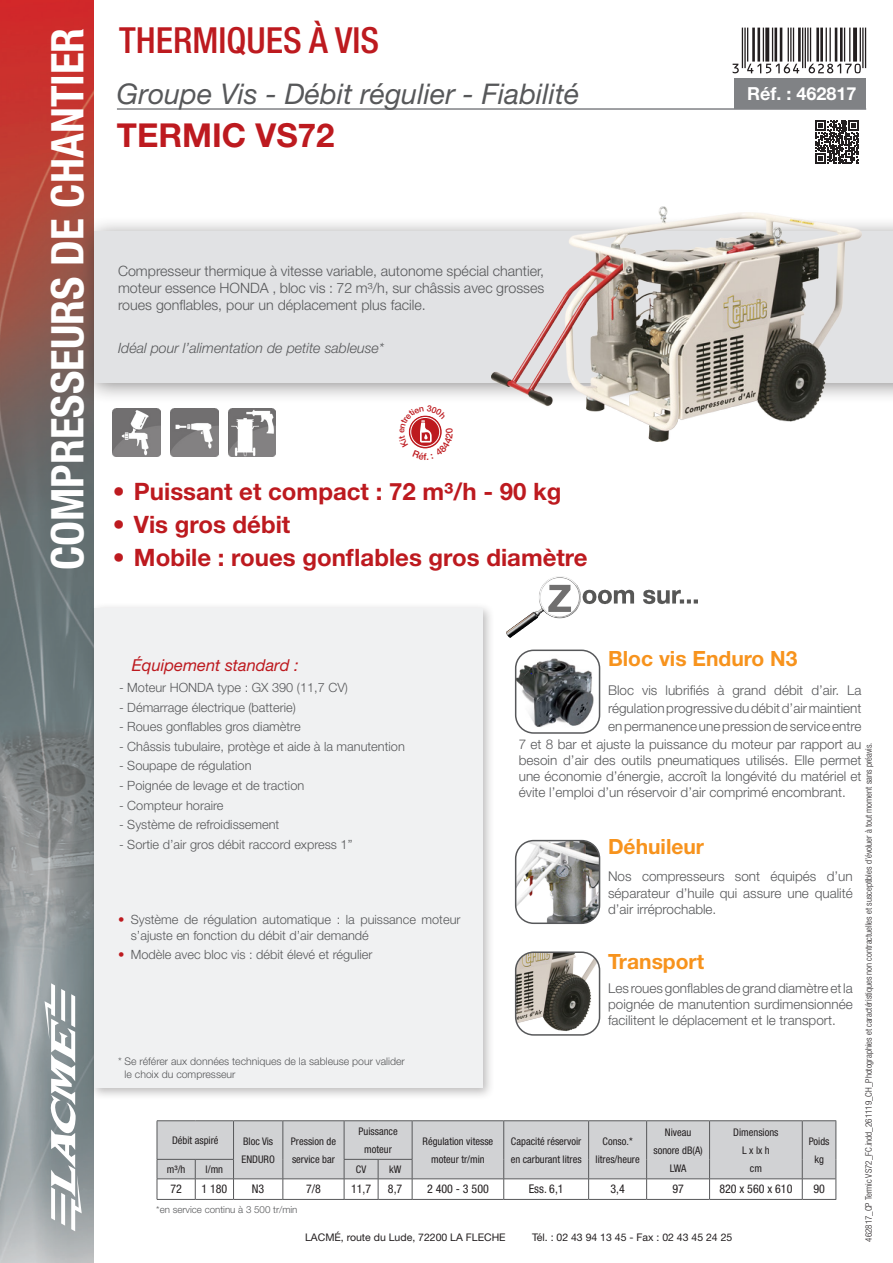
<style>
.page{position:relative;width:893px;height:1263px;background:#fff}
.page>*{position:absolute;margin:0;border:0;box-sizing:border-box;transform-origin:0 0}
.t1{font:700 condensed 45px "Helvetica Neue LT Std";color:#fff}
.t2{font:500 condensed 36px "Helvetica Neue LT Std";color:#bd1a1f}
.t3{font:700 33px "Helvetica Neue LT Std";color:#bd1a1f}
.t4{font:italic 28.5px "Helvetica Neue LT Std";color:#57585a}
.t5{font:700 24px "Helvetica Neue LT Std";color:#bd1a1f}
.t6{font:700 21px "Helvetica Neue LT Std";color:#f7931d}
.t7{font:700 18px "Helvetica Neue LT Std";color:#fff}
.t8{font:italic 16.5px "Helvetica Neue LT Std";color:#bd1a1f}
.t9{font:300 14.25px/17.1px "Helvetica Neue LT Std";color:#57585a;text-align:justify}
.t10{font:italic 300 14.25px "Helvetica Neue LT Std";color:#57585a}
.t11{font:300 13.5px/16.2px "Helvetica Neue LT Std";color:#57585a;text-align:justify}
.t12{font:300 12.75px/15.3px "Helvetica Neue LT Std";color:#57585a}
.t13{font:condensed 12px "Helvetica Neue LT Std";color:#231f20}
.t14{font:condensed 10.5px/18px "Helvetica Neue LT Std";color:#231f20;text-align:center}
.t15{font:300 10.5px/12.6px "Helvetica Neue LT Std";color:#57585a}
.t16{font:10.5px "Helvetica Neue LT Std";color:#231f20}
.t17{font:300 9.75px "Helvetica Neue LT Std";color:#57585a}
.t18{font:300 condensed 9px "Helvetica Neue LT Std";color:#231f20}
.s1{font-weight:700;color:#bd1a1f}
</style>
<div class="page">
<img style="left:0;top:0;width:94px;height:1263px">
<div style="left:78px;top:216px;width:815px;height:188px;background:#231f20;opacity:.5"></div>
<div style="left:94px;top:232px;width:799px;height:151px;background:#e1e2e4"></div>
<div style="left:87px;top:602px;width:408px;height:498px;background:#231f20;opacity:.3"></div>
<div style="left:94px;top:608px;width:389px;height:480px;background:#f0f1f2"></div>
<hr style="left:117px;top:108px;width:749px;height:2px;background:#808285">
<svg style="left:45px;top:983px;width:37px;height:248px"></svg>
<div style="left:734px;top:79px;width:132px;height:30px;background:#808285"></div>
<hr style="left:157px;top:1199px;width:38px;height:1px;background:#57585a">
<hr style="left:195px;top:1199px;width:39px;height:1px;background:#57585a">
<hr style="left:234px;top:1199px;width:49px;height:1px;background:#57585a">
<hr style="left:283px;top:1199px;width:61px;height:1px;background:#57585a">
<hr style="left:344px;top:1199px;width:34px;height:1px;background:#57585a">
<hr style="left:378px;top:1199px;width:34px;height:1px;background:#57585a">
<hr style="left:412px;top:1199px;width:92px;height:1px;background:#57585a">
<hr style="left:504px;top:1199px;width:85px;height:1px;background:#57585a">
<hr style="left:589px;top:1199px;width:58px;height:1px;background:#57585a">
<hr style="left:647px;top:1199px;width:63px;height:1px;background:#57585a">
<hr style="left:710px;top:1199px;width:92px;height:1px;background:#57585a">
<hr style="left:802px;top:1199px;width:34px;height:1px;background:#57585a">
<hr style="left:157px;top:1120px;width:38px;height:1px;background:#57585a">
<hr style="left:195px;top:1120px;width:39px;height:1px;background:#57585a">
<hr style="left:234px;top:1120px;width:49px;height:1px;background:#57585a">
<hr style="left:283px;top:1120px;width:61px;height:1px;background:#57585a">
<hr style="left:344px;top:1120px;width:34px;height:1px;background:#57585a">
<hr style="left:378px;top:1120px;width:34px;height:1px;background:#57585a">
<hr style="left:412px;top:1120px;width:92px;height:1px;background:#57585a">
<hr style="left:504px;top:1120px;width:85px;height:1px;background:#57585a">
<hr style="left:589px;top:1120px;width:58px;height:1px;background:#57585a">
<hr style="left:647px;top:1120px;width:63px;height:1px;background:#57585a">
<hr style="left:710px;top:1120px;width:92px;height:1px;background:#57585a">
<hr style="left:802px;top:1120px;width:34px;height:1px;background:#57585a">
<svg style="left:157px;top:1121px;width:679px;height:78px"></svg>
<hr style="left:344px;top:1178px;width:34px;height:1px;background:#57585a">
<hr style="left:378px;top:1178px;width:34px;height:1px;background:#57585a">
<svg style="left:815px;top:120px;width:44px;height:44px"></svg>
<img style="left:113px;top:408px;width:47px;height:48px">
<img style="left:170px;top:408px;width:48px;height:48px">
<img style="left:506px;top:576px;width:192px;height:62px">
<img style="left:228px;top:408px;width:48px;height:48px">
<img style="left:516px;top:652px;width:84px;height:79px">
<div style="left:515px;top:649px;width:85px;height:85px;border:2px solid #57585a;border-radius:18px"></div>
<img style="left:518px;top:954px;width:82px;height:79px">
<div style="left:515px;top:951px;width:85px;height:85px;border:2px solid #57585a;border-radius:18px"></div>
<svg style="left:733px;top:28px;width:133px;height:45px"></svg>
<img style="left:516px;top:841px;width:84px;height:82px">
<div style="left:515px;top:840px;width:85px;height:84px;border:2px solid #57585a;border-radius:18px"></div>
<img style="left:491px;top:206px;width:370px;height:235px">
<svg style="left:408px;top:415px;width:34px;height:34px"></svg>
<h1 class="t1" style="left:40px;top:570px;width:544px;rotate:-90deg">COMPRESSEURS DE CHANTIER</h1>
<h2 class="t2" style="left:119px;top:19px;width:261px">THERMIQUES À VIS</h2>
<h3 class="t4" style="left:117px;top:77px;width:464px">Groupe Vis - Débit régulier - Fiabilité</h3>
<h3 class="t3" style="left:117px;top:115px;width:219px">TERMIC VS72</h3>
<p class="t9" style="left:118px;top:262px;width:428px">Compresseur thermique à vitesse variable, autonome spécial chantier, moteur essence HONDA , bloc vis : 72 m³/h, sur châssis avec grosses roues gonflables, pour un déplacement plus facile.</p>
<p class="t10" style="left:118px;top:339px;width:268px">Idéal pour l’alimentation de petite sableuse*</p>
<h3 class="t5" style="left:113px;top:476px;width:450px">• Puissant et compact : 72 m³/h - 90 kg</h3>
<h3 class="t5" style="left:113px;top:509px;width:179px">• Vis gros débit</h3>
<h3 class="t5" style="left:113px;top:542px;width:476px">• Mobile : roues gonflables gros diamètre</h3>
<h3 class="t7" style="left:747px;top:83px;width:111px">Réf. : 462817</h3>
<h3 class="t6" style="left:608px;top:646px;width:191px">Bloc vis Enduro N3</h3>
<p class="t11" style="left:608px;top:681px;width:255px;line-height:18px">Bloc vis lubrifiés à grand débit d’air. La régulation progressive du débit d’air maintient en permanence une pression de service entre</p>
<p class="t8" style="left:132px;top:656px;width:168px">Équipement standard :</p>
<p class="t12" style="left:119px;top:680px;width:230px">- Moteur HONDA type : GX 390 (11,7 CV)</p>
<p class="t12" style="left:119px;top:699px;width:178px">- Démarrage électrique (batterie)</p>
<p class="t12" style="left:119px;top:719px;width:183px">- Roues gonflables gros diamètre</p>
<p class="t12" style="left:119px;top:738px;width:287px">- Châssis tubulaire, protège et aide à la manutention</p>
<p class="t12" style="left:119px;top:758px;width:134px">- Soupape de régulation</p>
<p class="t12" style="left:119px;top:777px;width:187px">- Poignée de levage et de traction</p>
<p class="t12" style="left:119px;top:797px;width:106px">- Compteur horaire</p>
<p class="t12" style="left:119px;top:817px;width:162px">- Système de refroidissement</p>
<p class="t12" style="left:119px;top:836px;width:235px">- Sortie d’air gros débit raccord express 1”</p>
<p class="t11" style="left:519px;top:735px;width:344px">7 et 8 bar et ajuste la puissance du moteur par rapport au besoin d’air des outils pneumatiques utilisés. Elle permet une économie d’énergie, accroît la longévité du matériel et évite l’emploi d’un réservoir d’air comprimé encombrant.</p>
<p class="t18" style="left:863px;top:1242px;width:501px;rotate:-90deg">462817_CP Termic VS72_FC.indd_261119_CH_Photographies et caractéristiques non contractuelles et susceptibles d’évoluer à tout moment sans préavis.</p>
<h3 class="t6" style="left:608px;top:833px;width:98px">Déhuileur</h3>
<p class="t11" style="left:608px;top:868px;width:246px">Nos compresseurs sont équipés d’un séparateur d’huile qui assure une qualité d’air irréprochable.</p>
<p class="t12" style="left:131px;top:912px;width:331px;text-indent:-13px"><span class="s1">•</span> Système de régulation automatique : la puissance moteur s’ajuste en fonction du débit d’air demandé</p>
<p class="t12" style="left:118px;top:947px;width:256px"><span class="s1">•</span> Modèle avec bloc vis : débit élevé et régulier</p>
<h3 class="t6" style="left:608px;top:948px;width:98px">Transport</h3>
<p class="t11" style="left:608px;top:980px;width:246px">Les roues gonflables de grand diamètre et la poignée de manutention surdimensionnée facilitent le déplacement et le transport.</p>
<p class="t15" style="left:125px;top:1055px;width:282px;text-indent:-7px">* Se référer aux données techniques de la sableuse pour valider le choix du compresseur</p>
<p class="t14" style="left:172px;top:1131px;width:48px">Débit aspiré</p>
<p class="t14" style="left:242px;top:1132px;width:35px;text-align:left">Bloc Vis<br>ENDURO</p>
<p class="t14" style="left:291px;top:1132px;width:47px;text-align:left">Pression de service bar</p>
<p class="t14" style="left:358px;top:1122px;width:41px">Puissance moteur</p>
<p class="t14" style="left:423px;top:1132px;width:72px">Régulation vitesse moteur tr/min</p>
<p class="t14" style="left:511px;top:1132px;width:72px;text-align:left">Capacité réservoir en carburant litres</p>
<p class="t14" style="left:596px;top:1132px;width:46px">Conso.* litres/heure</p>
<p class="t14" style="left:653px;top:1123px;width:51px">Niveau sonore dB(A)<br>LWA</p>
<p class="t14" style="left:733px;top:1123px;width:47px">Dimensions<br>L x lx h<br>cm</p>
<p class="t14" style="left:809px;top:1132px;width:22px">Poids kg</p>
<p class="t14" style="left:167px;top:1160px;width:20px">m³/h</p>
<p class="t14" style="left:206px;top:1160px;width:19px">l/mn</p>
<p class="t14" style="left:356px;top:1160px;width:12px">CV</p>
<p class="t14" style="left:389px;top:1160px;width:14px">kW</p>
<p class="t13" style="left:170px;top:1182px;width:13px">72</p>
<p class="t13" style="left:201px;top:1182px;width:27px">1 180</p>
<p class="t13" style="left:252px;top:1182px;width:14px">N3</p>
<p class="t13" style="left:306px;top:1182px;width:16px">7/8</p>
<p class="t13" style="left:351px;top:1182px;width:22px">11,7</p>
<p class="t13" style="left:388px;top:1182px;width:16px">8,7</p>
<p class="t13" style="left:427px;top:1182px;width:63px">2 400 - 3 500</p>
<p class="t13" style="left:529px;top:1182px;width:37px">Ess. 6,1</p>
<p class="t13" style="left:610px;top:1182px;width:16px">3,4</p>
<p class="t13" style="left:672px;top:1182px;width:13px">97</p>
<p class="t13" style="left:719px;top:1182px;width:75px">820 x 560 x 610</p>
<p class="t13" style="left:813px;top:1182px;width:13px">90</p>
<p class="t17" style="left:156px;top:1204px;width:143px">*en service continu à 3 500 tr/min</p>
<p class="t16" style="left:305px;top:1231px;width:202px">LACMÉ, route du Lude, 72200 LA FLECHE</p>
<p class="t16" style="left:532px;top:1231px;width:202px">Tél. : 02 43 94 13 45 - Fax : 02 43 45 24 25</p>
</div>
